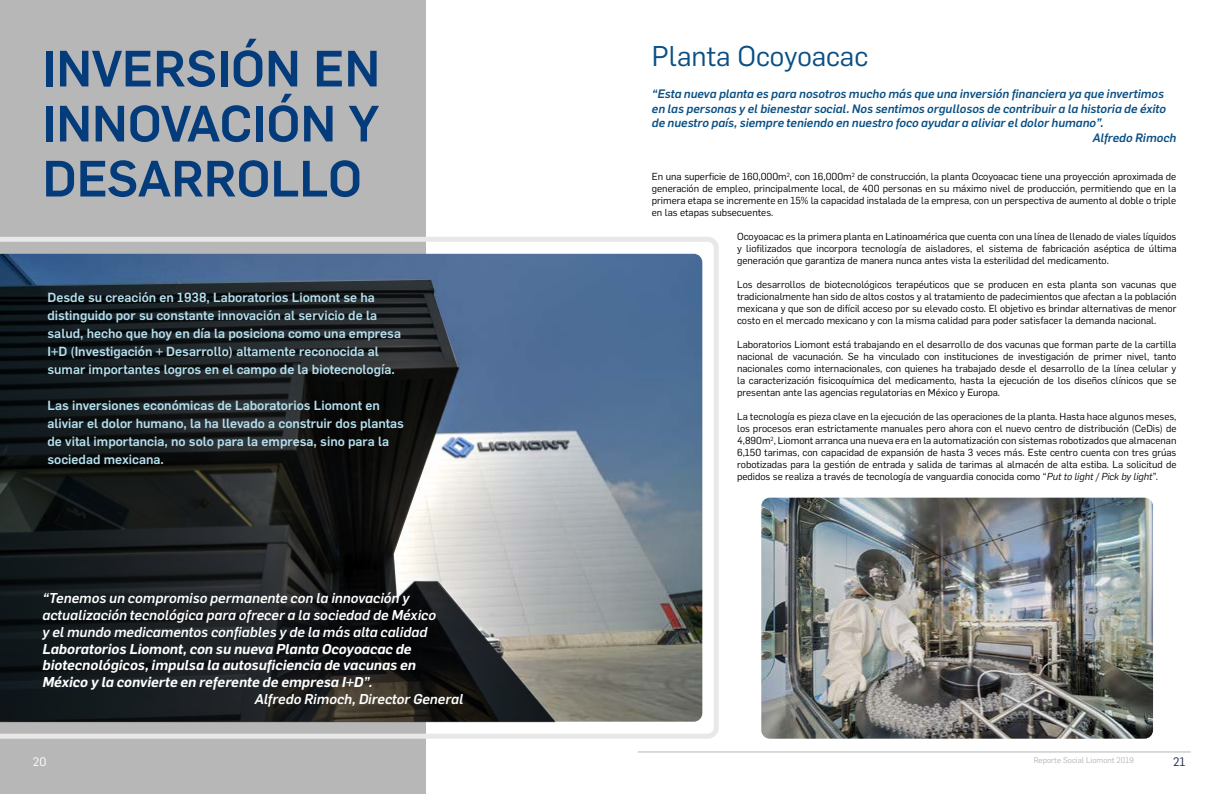
<style>
.page{position:relative;width:1219px;height:794px;background:#fff}
.page>*{position:absolute;margin:0;border:0;box-sizing:border-box;transform-origin:0 0}
.t1{font:500 50px/55px "Flama";color:#043c7b;text-align:justify}
.t2{font:28px "Flama";color:#094f84}
.t3{font:italic 500 14px/16.8px "Flama";color:#fff}
.t4{font:italic 600 14px "Flama";color:#fff}
.t5{font:500 13px/18px "Flama";color:#b6e0ee}
.t6{font:italic 500 12px "Flama";color:#094f84}
.t7{font:12px "Flama";color:#fff}
.t8{font:12px "Flama";color:#1d2545}
.t9{font:10px/12px "Flama";color:#000;text-align:justify}
.t10{font:8px "Flama";color:#b8b5b5}
.s1{font-weight:500}
.s2{font-style:italic}
</style>
<div class="page">
<div style="left:0;top:0;width:425px;height:794px;background:#b8b7b7"></div>
<svg style="left:0;top:237px;width:719px;height:501px;background:#4f575e"></svg>
<img style="left:761px;top:497px;width:392px;height:241px">
<hr style="left:638px;top:751px;width:553px;height:1px;background:#b8b5b5">
<h1 class="t1" style="left:43px;top:37px;width:339px">INVERSIÓN EN INNOVACIÓN Y DESARROLLO</h1>
<p class="t5" style="left:48px;top:287px;width:355px">Desde su creación en 1938, Laboratorios Liomont se ha distinguido por su constante innovación al servicio de la salud, hecho que hoy en día la posiciona como una empresa I+D (Investigación + Desarrollo) altamente reconocida al sumar importantes logros en el campo de la biotecnología.</p>
<h3 class="t5" style="left:48px;top:395px;width:358px">Las inversiones económicas de Laboratorios Liomont en aliviar el dolor humano, la ha llevado a construir dos plantas de vital importancia, no solo para la empresa, sino para la sociedad mexicana.</h3>
<h3 class="t3" style="left:43px;top:588px;width:395px">“Tenemos un compromiso permanente con la innovación y actualización tecnológica para ofrecer a la sociedad de México y el mundo medicamentos confiables y de la más alta calidad</h3>
<h3 class="t4" style="left:43px;top:638px;width:371px">Laboratorios Liomont, con su nueva Planta Ocoyoacac de</h3>
<h3 class="t4" style="left:43px;top:655px;width:375px">biotecnológicos, impulsa la autosuficiencia de vacunas en</h3>
<h3 class="t4" style="left:43px;top:672px;width:331px">México y la convierte en referente de empresa I+D<span class="s1">”.</span></h3>
<h3 class="t3" style="left:255px;top:689px;width:210px">Alfredo Rimoch, Director General</h3>
<h2 class="t2" style="left:652px;top:36px;width:218px">Planta Ocoyoacac</h2>
<p class="t6" style="left:652px;top:85px;width:514px">“Esta nueva planta es para nosotros mucho más que una inversión financiera ya que invertimos</p>
<p class="t6" style="left:652px;top:100px;width:516px">en las personas y el bienestar social. Nos sentimos orgullosos de contribuir a la historia de éxito</p>
<p class="t6" style="left:652px;top:114px;width:453px">de nuestro país, siempre teniendo en nuestro foco ayudar a aliviar el dolor humano”.</p>
<p class="t6" style="left:1092px;top:129px;width:85px">Alfredo Rimoch</p>
<p class="t9" style="left:652px;top:170px;width:526px">En una superficie de 160,000m<sup>2</sup>, con 16,000m<sup>2</sup> de construcción, la planta Ocoyoacac tiene una proyección aproximada de generación de empleo, principalmente local, de 400 personas en su máximo nivel de producción, permitiendo que en la primera etapa se incremente en 15% la capacidad instalada de la empresa, con un perspectiva de aumento al doble o triple en las etapas subsecuentes.</p>
<p class="t9" style="left:737px;top:230px;width:441px">Ocoyoacac es la primera planta en Latinoamérica que cuenta con una línea de llenado de viales líquidos y liofilizados que incorpora tecnología de aisladores, el sistema de fabricación aséptica de última generación que garantiza de manera nunca antes vista la esterilidad del medicamento.</p>
<p class="t9" style="left:737px;top:278px;width:441px">Los desarrollos de biotecnológicos terapéuticos que se producen en esta planta son vacunas que tradicionalmente han sido de altos costos y al tratamiento de padecimientos que afectan a la población mexicana y que son de difícil acceso por su elevado costo. El objetivo es brindar alternativas de menor costo en el mercado mexicano y con la misma calidad para poder satisfacer la demanda nacional.</p>
<p class="t9" style="left:737px;top:338px;width:441px">Laboratorios Liomont está trabajando en el desarrollo de dos vacunas que forman parte de la cartilla nacional de vacunación. Se ha vinculado con instituciones de investigación de primer nivel, tanto nacionales como internacionales, con quienes ha trabajado desde el desarrollo de la línea celular y la caracterización fisicoquímica del medicamento, hasta la ejecución de los diseños clínicos que se presentan ante las agencias regulatorias en México y Europa.</p>
<p class="t9" style="left:737px;top:410px;width:441px">La tecnología es pieza clave en la ejecución de las operaciones de la planta. Hasta hace algunos meses, los procesos eran estrictamente manuales pero ahora con el nuevo centro de distribución (CeDis) de 4,890m<sup>2</sup>, Liomont arranca una nueva era en la automatización con sistemas robotizados que almacenan 6,150 tarimas, con capacidad de expansión de hasta 3 veces más. Este centro cuenta con tres grúas robotizadas para la gestión de entrada y salida de tarimas al almacén de alta estiba. La solicitud de pedidos se realiza a través de tecnología de vanguardia conocida como “<span class="s2">Put to light / Pick by light</span>”.</p>
<p class="t7" style="left:33px;top:753px;width:15px">20</p>
<p class="t10" style="left:1034px;top:755px;width:102px">Reporte Social Liomont 2019</p>
<p class="t8" style="left:1173px;top:753px;width:14px">21</p>
</div>
